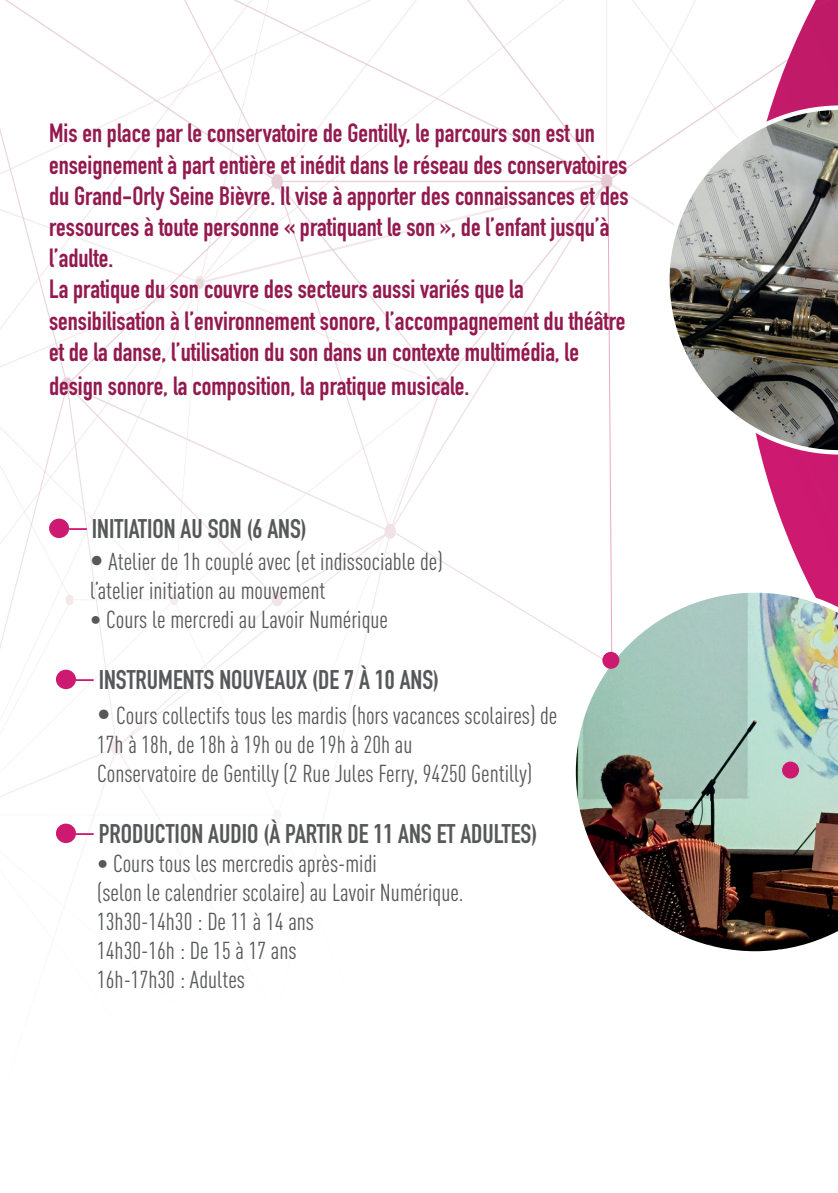
<style>
.page{position:relative;width:838px;height:1193px;background:#fff}
.page>*{position:absolute;margin:0;border:0;box-sizing:border-box;transform-origin:0 0}
.t1{font:700 26.6px "DIN Condensed";color:#57585a}
.t2{font:700 26px/31.2px "DIN Condensed";color:#93194f}
.t3{font:condensed 24.2px/29px "DIN Pro";color:#57585a}
.s1{font-family:"DIN Condensed";font-weight:700;font-stretch:normal;font-size:26.6px}
.s2{font-size:29px}
</style>
<div class="page">
<img style="left:0;top:0;width:707px;height:890px">
<svg style="left:606px;top:185px;width:6px;height:347px"></svg>
<svg style="left:394px;top:532px;width:313px;height:239px"></svg>
<svg style="left:707px;top:3px;width:130px;height:584px"></svg>
<svg style="left:665px;top:105px;width:172px;height:349px"></svg>
<img style="left:570px;top:587px;width:267px;height:365px">
<div style="left:781px;top:761px;width:17px;height:17px;background:#ce1971;border-radius:50%"></div>
<div style="left:49px;top:518px;width:20px;height:20px;background:#ce1971;border-radius:50%"></div>
<svg style="left:69px;top:528px;width:18px;height:2px"></svg>
<div style="left:56px;top:669px;width:20px;height:20px;background:#ce1971;border-radius:50%"></div>
<svg style="left:76px;top:679px;width:18px;height:2px"></svg>
<div style="left:56px;top:823px;width:20px;height:20px;background:#ce1971;border-radius:50%"></div>
<svg style="left:76px;top:833px;width:18px;height:2px"></svg>
<div style="left:602px;top:652px;width:17px;height:17px;background:#ce1971;border-radius:50%"></div>
<svg style="left:814px;top:0;width:24px;height:137px"></svg>
<p class="t2" style="left:49px;top:118px;width:581px">Mis en place par le conservatoire de Gentilly, le parcours son est un enseignement à part entière et inédit dans le réseau des conservatoires du Grand-Orly Seine Bièvre. Il vise à apporter des connaissances et des ressources à toute personne « pratiquant le son », de l’enfant jusqu’à l’adulte.<br>La pratique du son couvre des secteurs aussi variés que la sensibilisation à l’environnement sonore, l’accompagnement du théâtre et de la danse, l’utilisation du son dans un contexte multimédia, le</p>
<p class="t2" style="left:49px;top:370px;width:421px">design sonore, la composition, la pratique musicale.</p>
<p class="t1" style="left:92px;top:511px;width:216px">INITIATION AU SON (6 ANS)</p>
<p class="t3" style="left:90px;top:545px;width:354px"><span class="s1">•</span> Atelier de 1h couplé avec (et indissociable de) l’atelier initiation au mouvement</p>
<p class="t3" style="left:90px;top:603px;width:299px">• Cours le mercredi au Lavoir Numérique</p>
<p class="t1" style="left:99px;top:662px;width:342px">INSTRUMENTS NOUVEAUX (DE 7 À 10 ANS)</p>
<p class="t3" style="left:97px;top:699px;width:461px"><span class="s2">•</span> Cours collectifs tous les mardis (hors vacances scolaires) de<br>17h à 18h, de 18h à 19h ou de 19h à 20h au<br>Conservatoire de Gentilly (2 Rue Jules Ferry, 94250 Gentilly)</p>
<p class="t1" style="left:99px;top:816px;width:440px">PRODUCTION AUDIO (À PARTIR DE 11 ANS ET ADULTES)</p>
<p class="t3" style="left:97px;top:847px;width:368px">• Cours tous les mercredis après-midi<br>(selon le calendrier scolaire) au Lavoir Numérique.<br>13h30-14h30 : De 11 à 14 ans<br>14h30-16h : De 15 à 17 ans<br>16h-17h30 : Adultes</p>
</div>
